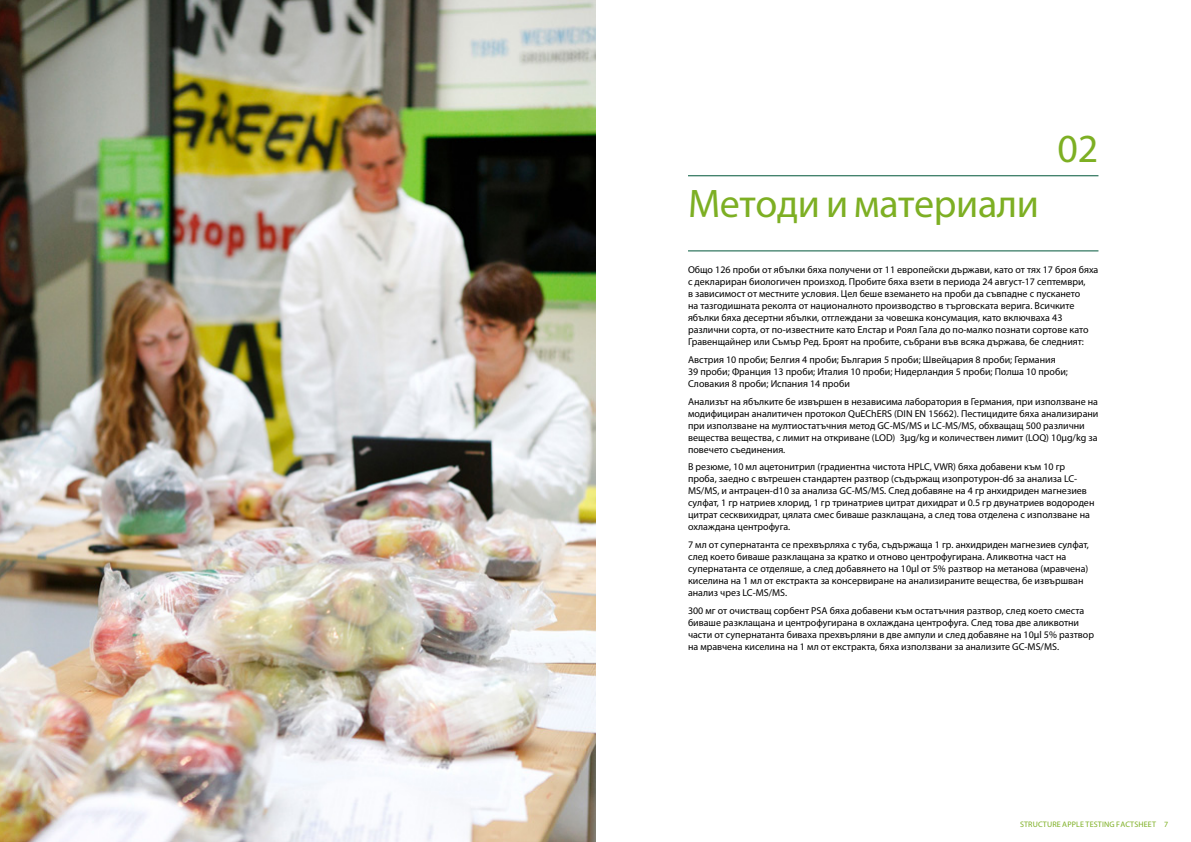
<style>
.page{position:relative;width:1191px;height:842px;background:#fff}
.page>*{position:absolute;margin:0;border:0;box-sizing:border-box;transform-origin:0 0}
.t1{font:40px "Myriad Pro";letter-spacing:-.01em;color:#7daf23}
.t2{font:10px/12px "Myriad Pro";color:#000}
.t3{font:8px "Myriad Pro";letter-spacing:.02em;color:#7daf23}
</style>
<div class="page">
<hr style="left:688px;top:175px;width:410px;height:1px;background:#00573a">
<hr style="left:688px;top:251px;width:410px;height:1px;background:#00573a">
<img style="left:0;top:0;width:595px;height:842px">
<h1 class="t1" style="left:688px;top:179px;width:352px">Методи и материали</h1>
<h1 class="t1" style="left:1057px;top:123px;width:43px">02</h1>
<p class="t2" style="left:688px;top:264px;width:412px">Общо 126 проби от ябълки бяха получени от 11 европейски държави, като от тях 17 броя бяха с деклариран биологичен произход. Пробите бяха взети в периода 24 август-17 септември,<br>в зависимост от местните условия. Цел беше вземането на проби да съвпадне с пускането<br>на тазгодишната реколта от националното производство в търговската верига. Всичките ябълки бяха десертни ябълки, отглеждани за човешка консумация, като включваха 43 различни сорта, от по-известните като Елстар и Роял Гала до по-малко познати сортове като Гравенщайнер или Съмър Ред. Броят на пробите, събрани във всяка държава, бе следният:</p>
<p class="t2" style="left:688px;top:353px;width:381px">Австрия 10 проби; Белгия 4 проби; България 5 проби; Швейцария 8 проби; Германия<br>39 проби; Франция 13 проби; Италия 10 проби; Нидерландия 5 проби; Полша 10 проби;<br>Словакия 8 проби; Испания 14 проби</p>
<p class="t2" style="left:688px;top:395px;width:412px">Анализът на ябълките бе извършен в независима лаборатория в Германия, при използване на модифициран аналитичен протокол QuEChERS (DIN EN 15662). Пестицидите бяха анализирани при използване на мултиостатъчния метод GC-MS/MS и LC-MS/MS, обхващащ 500 различни вещества вещества, с лимит на откриване (LOD) 3µg/kg и количествен лимит (LOQ) 10µg/kg за повечето съединения.</p>
<p class="t2" style="left:688px;top:461px;width:408px">В резюме, 10 мл ацетонитрил (градиентна чистота HPLC, VWR) бяха добавени към 10 гр проба, заедно с вътрешен стандартен разтвор (съдържащ изопротурон-d6 за анализа LC-MS/MS, и антрацен-d10 за анализа GC-MS/MS. След добавяне на 4 гр анхидриден магнезиев сулфат, 1 гр натриев хлорид, 1 гр тринатриев цитрат дихидрат и 0.5 гр двунатриев водороден цитрат сесквихидрат, цялата смес биваше разклащана, а след това отделена с използване на охлаждана центрофуга.</p>
<p class="t2" style="left:688px;top:538px;width:402px">7 мл от супернатанта се прехвърляха с туба, съдържаща 1 гр. анхидриден магнезиев сулфат, след което биваше разклащана за кратко и отново центрофугирана. Аликвотна част на супернатанта се отделяше, а след добавянето на 10µl от 5% разтвор на метанова (мравчена) киселина на 1 мл от екстракта за консервиране на анализираните вещества, бе извършван анализ чрез LC-MS/MS.</p>
<p class="t2" style="left:688px;top:604px;width:407px">300 мг от очистващ сорбент PSA бяха добавени към остатъчния разтвор, след което сместа биваше разклащана и центрофугирана в охлаждана центрофуга. След това две аликвотни части от супернатанта биваха прехвърляни в две ампули и след добавяне на 10µl 5% разтвор на мравчена киселина на 1 мл от екстракта, бяха използвани за анализите GC-MS/MS.</p>
<p class="t3" style="left:1020px;top:820px;width:150px">STRUCTURE APPLE TESTING FACTSHEET 7</p>
</div>
